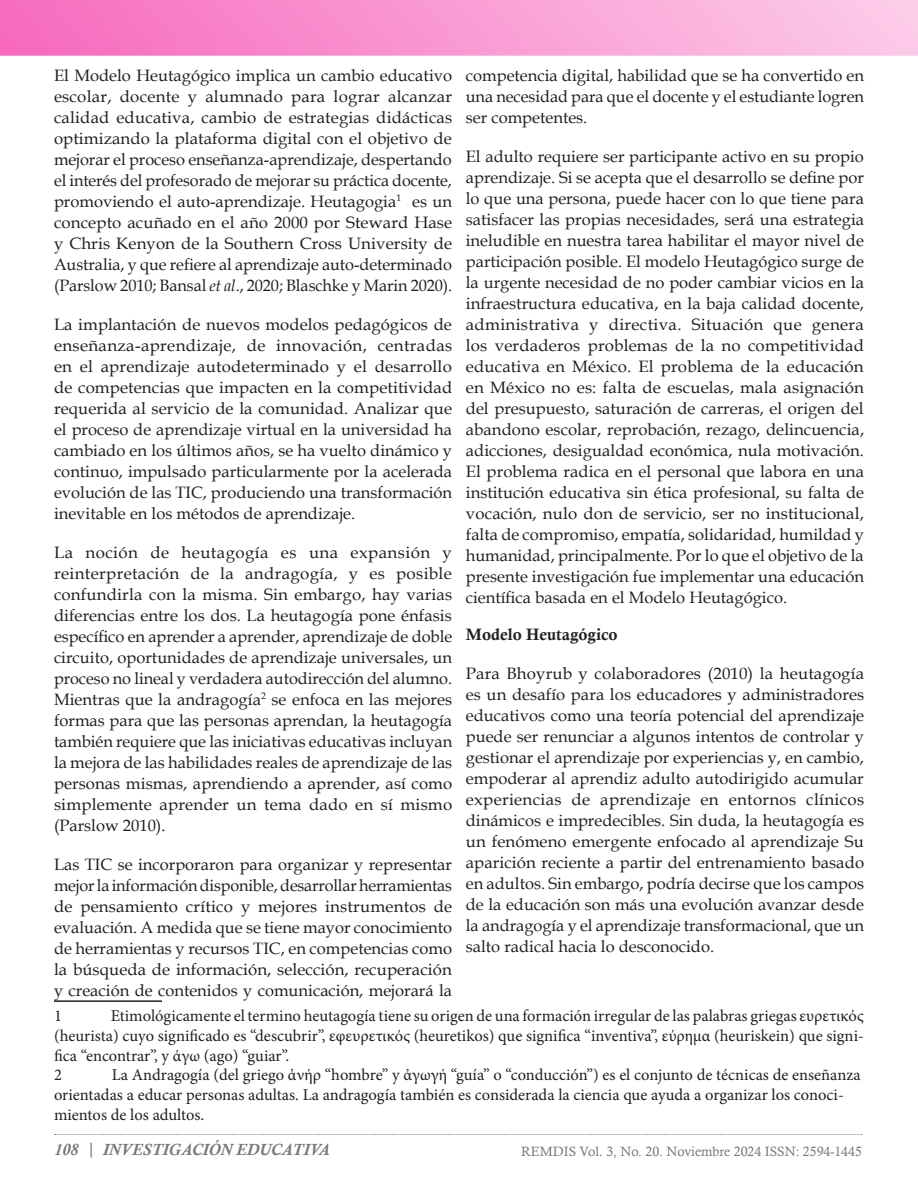
<style>
.page{position:relative;width:918px;height:1188px;background:#fff}
.page>*{position:absolute;margin:0;border:0;box-sizing:border-box;transform-origin:0 0}
.normal2{font:16.5px/21px "Book Antiqua";color:#231f20;text-align:justify}
.t1{font:16.5px/19.8px "Minion Pro";color:#231f20;text-align:justify}
.t2{font:italic 700 16.5px "Calisto";color:#76787b}
.normal2-2{font:16.5px "Calis MT Bol";color:#231f20}
.t3{font:13.5px "Calisto";color:#76787b}
.s1{font-style:italic}
.s2{font-weight:400;font-style:normal;font-size:18px}
</style>
<div class="page">
<svg style="left:54px;top:1134px;width:808px;height:1px"></svg>
<hr style="left:54px;top:1000px;width:108px;height:2px;background:#231f20">
<svg style="left:0;top:0;width:918px;height:56px;background:#f99bd3"></svg>
<p class="normal2" style="left:54px;top:64px;width:400px">El Modelo Heutagógico implica un cambio educativo escolar, docente y alumnado para lograr alcanzar calidad educativa, cambio de estrategias didácticas optimizando la plataforma digital con el objetivo de mejorar el proceso enseñanza-aprendizaje, despertando el interés del profesorado de mejorar su práctica docente, promoviendo el auto-aprendizaje. Heutagogia<sup>1</sup> es un concepto acuñado en el año 2000 por Steward Hase y Chris Kenyon de la Southern Cross University de Australia, y que refiere al aprendizaje auto-determinado (Parslow 2010; Bansal <span class="s1">et al</span>., 2020; Blaschke y Marin 2020).</p>
<p class="normal2" style="left:54px;top:313px;width:400px">La implantación de nuevos modelos pedagógicos de enseñanza-aprendizaje, de innovación, centradas en el aprendizaje autodeterminado y el desarrollo de competencias que impacten en la competitividad requerida al servicio de la comunidad. Analizar que el proceso de aprendizaje virtual en la universidad ha cambiado en los últimos años, se ha vuelto dinámico y continuo, impulsado particularmente por la acelerada evolución de las TIC, produciendo una transformación inevitable en los métodos de aprendizaje.</p>
<p class="normal2" style="left:54px;top:541px;width:400px">La noción de heutagogía es una expansión y reinterpretación de la andragogía, y es posible confundirla con la misma. Sin embargo, hay varias diferencias entre los dos. La heutagogía pone énfasis específico en aprender a aprender, aprendizaje de doble circuito, oportunidades de aprendizaje universales, un proceso no lineal y verdadera autodirección del alumno.<br>Mientras que la andragogía<sup>2</sup> se enfoca en las mejores formas para que las personas aprendan, la heutagogía también requiere que las iniciativas educativas incluyan la mejora de las habilidades reales de aprendizaje de las personas mismas, aprendiendo a aprender, así como simplemente aprender un tema dado en sí mismo (Parslow 2010).</p>
<p class="normal2" style="left:54px;top:853px;width:400px">Las TIC se incorporaron para organizar y representar mejor la información disponible, desarrollar herramientas de pensamiento crítico y mejores instrumentos de evaluación. A medida que se tiene mayor conocimiento de herramientas y recursos TIC, en competencias como la búsqueda de información, selección, recuperación y creación de contenidos y comunicación, mejorará la</p>
<p class="t1" style="left:54px;top:1006px;width:9px">1</p>
<p class="normal2" style="left:466px;top:64px;width:400px">competencia digital, habilidad que se ha convertido en una necesidad para que el docente y el estudiante logren ser competentes.</p>
<p class="normal2" style="left:466px;top:145px;width:400px">El adulto requiere ser participante activo en su propio aprendizaje. Si se acepta que el desarrollo se define por lo que una persona, puede hacer con lo que tiene para satisfacer las propias necesidades, será una estrategia ineludible en nuestra tarea habilitar el mayor nivel de participación posible. El modelo Heutagógico surge de la urgente necesidad de no poder cambiar vicios en la infraestructura educativa, en la baja calidad docente, administrativa y directiva. Situación que genera los verdaderos problemas de la no competitividad educativa en México. El problema de la educación en México no es: falta de escuelas, mala asignación del presupuesto, saturación de carreras, el origen del abandono escolar, reprobación, rezago, delincuencia, adicciones, desigualdad económica, nula motivación.<br>El problema radica en el personal que labora en una institución educativa sin ética profesional, su falta de vocación, nulo don de servicio, ser no institucional, falta de compromiso, empatía, solidaridad, humildad y humanidad, principalmente. Por lo que el objetivo de la presente investigación fue implementar una educación científica basada en el Modelo Heutagógico.</p>
<p class="normal2-2" style="left:466px;top:625px;width:153px">Modelo Heutagógico</p>
<p class="normal2" style="left:466px;top:663px;width:400px">Para Bhoyrub y colaboradores (2010) la heutagogía es un desafío para los educadores y administradores educativos como una teoría potencial del aprendizaje puede ser renunciar a algunos intentos de controlar y gestionar el aprendizaje por experiencias y, en cambio, empoderar al aprendiz adulto autodirigido acumular experiencias de aprendizaje en entornos clínicos dinámicos e impredecibles. Sin duda, la heutagogía es un fenómeno emergente enfocado al aprendizaje Su aparición reciente a partir del entrenamiento basado en adultos. Sin embargo, podría decirse que los campos de la educación son más una evolución avanzar desde la andragogía y el aprendizaje transformacional, que un salto radical hacia lo desconocido.</p>
<p class="t1" style="left:54px;top:1006px;width:812px;text-indent:57px">Etimológicamente el termino heutagogía tiene su origen de una formación irregular de las palabras griegas ευρετικός (heurista) cuyo significado es “descubrir”, εφευρετικός (heuretikos) que significa “inventiva”, εύρημα (heuriskein) que signi&shy;fica “encontrar”, y άγω (ago) “guiar”.</p>
<p class="t1" style="left:54px;top:1065px;width:9px">2</p>
<p class="t1" style="left:54px;top:1065px;width:808px;text-align:left;text-indent:58px">La Andragogía (del griego ἀνήρ “hombre” y ἀγωγή “guía” o “conducción”) es el conjunto de técnicas de enseñanza orientadas a educar personas adultas. La andragogía también es considerada la ciencia que ayuda a organizar los conoci&shy;mientos de los adultos.</p>
<p class="t2" style="left:54px;top:1140px;width:277px">108 <span class="s2">|</span> INVESTIGACIÓN EDUCATIVA</p>
<p class="t3" style="left:521px;top:1144px;width:342px">REMDIS Vol. 3, No. 20. Noviembre 2024 ISSN: 2594-1445</p>
</div>
